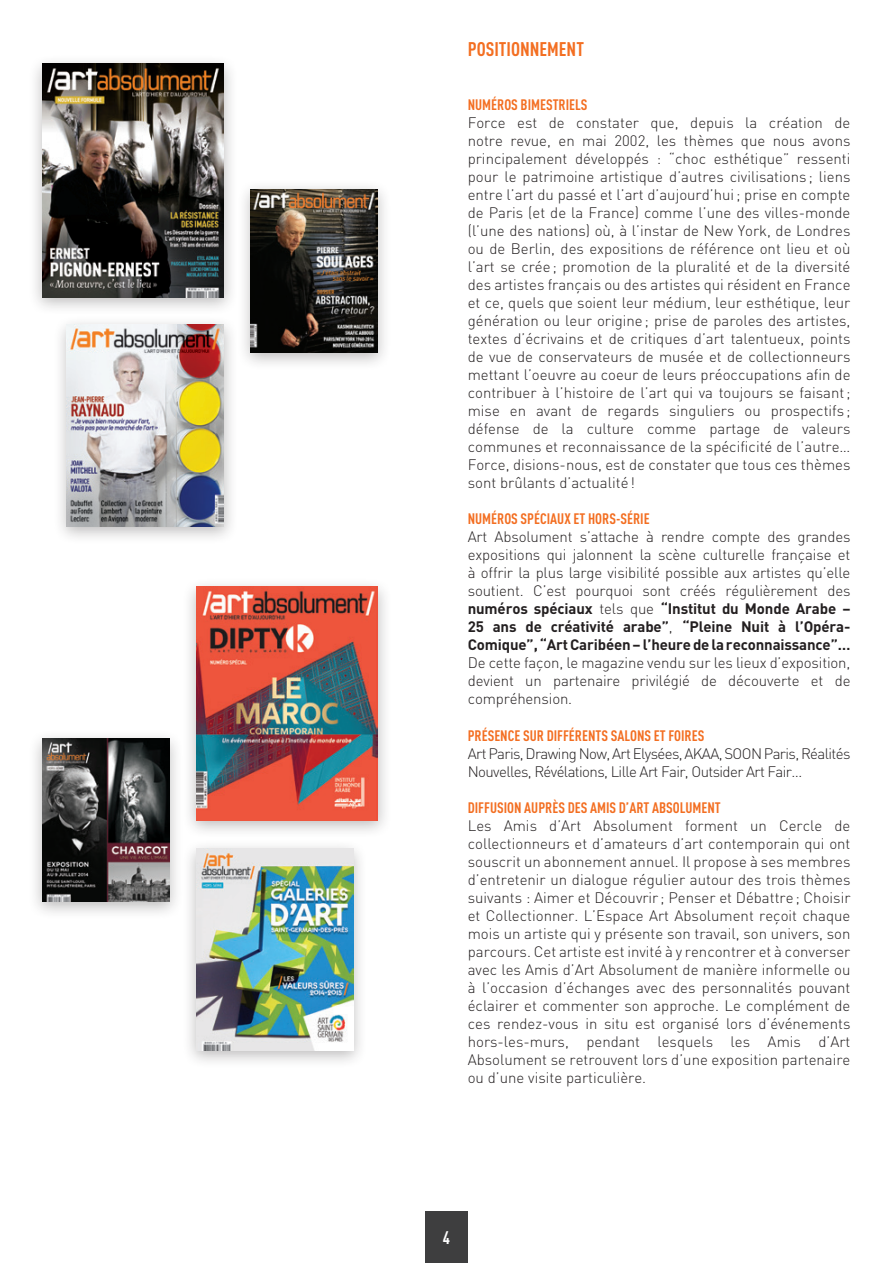
<style>
.page{position:relative;width:893px;height:1263px;background:#fff}
.page>*{position:absolute;margin:0;border:0;box-sizing:border-box;transform-origin:0 0}
.t1{font:700 19.5px "DIN Cond";color:#f36e21}
.t2{font:700 18px "DIN Cond";color:#fff}
.t3{font:300 15px/18px "DIN";letter-spacing:-.01em;color:#231f20;text-align:justify}
.t4{font:700 15px "DIN Cond";color:#f36e21}
.t5{font:300 15px/18px "DIN";letter-spacing:-.04em;color:#231f20}
.s1{font-weight:700}
</style>
<div class="page">
<div style="left:182px;top:838px;width:186px;height:231px;background:#231f20;opacity:.3"></div>
<img style="left:196px;top:848px;width:158px;height:202px">
<div style="left:28px;top:728px;width:156px;height:192px;background:#231f20;opacity:.3"></div>
<img style="left:43px;top:738px;width:127px;height:164px">
<div style="left:237px;top:179px;width:155px;height:192px;background:#231f20;opacity:.3"></div>
<img style="left:251px;top:189px;width:127px;height:163px">
<div style="left:182px;top:577px;width:210px;height:262px;background:#231f20;opacity:.3"></div>
<img style="left:196px;top:587px;width:182px;height:233px">
<div style="left:53px;top:315px;width:185px;height:230px;background:#231f20;opacity:.3"></div>
<img style="left:67px;top:325px;width:157px;height:202px">
<div style="left:28px;top:54px;width:210px;height:262px;background:#231f20;opacity:.3"></div>
<img style="left:43px;top:64px;width:181px;height:233px">
<div style="left:425px;top:1212px;width:43px;height:51px;background:#3e3e3f"></div>
<h1 class="t1" style="left:468px;top:38px;width:118px">POSITIONNEMENT</h1>
<p class="t4" style="left:468px;top:96px;width:121px">NUMÉROS BIMESTRIELS</p>
<p class="t3" style="left:468px;top:114px;width:384px">Force est de constater que, depuis la création de notre revue, en mai 2002, les thèmes que nous avons principalement développés : “choc esthétique” ressenti pour le patrimoine artistique d’autres civilisations; liens entre l’art du passé et l’art d’aujourd’hui; prise en compte de Paris (et de la France) comme l’une des villes-monde (l’une des nations) où, à l’instar de New York, de Londres ou de Berlin, des expositions de référence ont lieu et où l’art se crée; promotion de la pluralité et de la diversité des artistes français ou des artistes qui résident en France et ce, quels que soient leur médium, leur esthétique, leur génération ou leur origine; prise de paroles des artistes, textes d’écrivains et de critiques d’art talentueux, points de vue de conservateurs de musée et de collectionneurs mettant l’oeuvre au coeur de leurs préoccupations afin de contribuer à l’histoire de l’art qui va toujours se faisant; mise en avant de regards singuliers ou prospectifs ; défense de la culture comme partage de valeurs communes et reconnaissance de la spécificité de l’autre… Force, disions-nous, est de constater que tous ces thèmes sont brûlants d’actualité!</p>
<p class="t4" style="left:468px;top:510px;width:183px">NUMÉROS SPÉCIAUX ET HORS-SÉRIE</p>
<p class="t3" style="left:468px;top:528px;width:384px">Art Absolument s’attache à rendre compte des grandes expositions qui jalonnent la scène culturelle française et à offrir la plus large visibilité possible aux artistes qu’elle soutient. C’est pourquoi sont créés régulièrement des <span class="s1">numéros spéciaux</span> tels que <span class="s1">“Institut du Monde Arabe – 25 ans de créativité arabe”</span>, <span class="s1">“Pleine Nuit à l’Opéra-Comique”, “Art Caribéen – l’heure de la reconnaissance”…</span></p>
<p class="t3" style="left:468px;top:654px;width:384px">De cette façon, le magazine vendu sur les lieux d’exposition, devient un partenaire privilégié de découverte et de compréhension.</p>
<p class="t4" style="left:468px;top:726px;width:238px">PRÉSENCE SUR DIFFÉRENTS SALONS ET FOIRES</p>
<p class="t5" style="left:468px;top:744px;width:384px">Art Paris, Drawing Now, Art Elysées, AKAA, SOON Paris, Réalités<br>Nouvelles, Révélations, Lille Art Fair, Outsider Art Fair…</p>
<p class="t4" style="left:468px;top:798px;width:255px">DIFFUSION AUPRÈS DES AMIS D’ART ABSOLUMENT</p>
<p class="t3" style="left:468px;top:816px;width:384px">Les Amis d’Art Absolument forment un Cercle de collectionneurs et d’amateurs d’art contemporain qui ont souscrit un abonnement annuel. Il propose à ses membres d’entretenir un dialogue régulier autour des trois thèmes suivants : Aimer et Découvrir ; Penser et Débattre; Choisir et Collectionner. L’Espace Art Absolument reçoit chaque mois un artiste qui y présente son travail, son univers, son parcours. Cet artiste est invité à y rencontrer et à converser avec les Amis d’Art Absolument de manière informelle ou à l’occasion d’échanges avec des personnalités pouvant éclairer et commenter son approche. Le complément de ces rendez-vous in situ est organisé lors d’événements hors-les-murs, pendant lesquels les Amis d’Art Absolument se retrouvent lors d’une exposition partenaire ou d’une visite particulière.</p>
<p class="t2" style="left:443px;top:1226px;width:9px">4</p>
</div>
